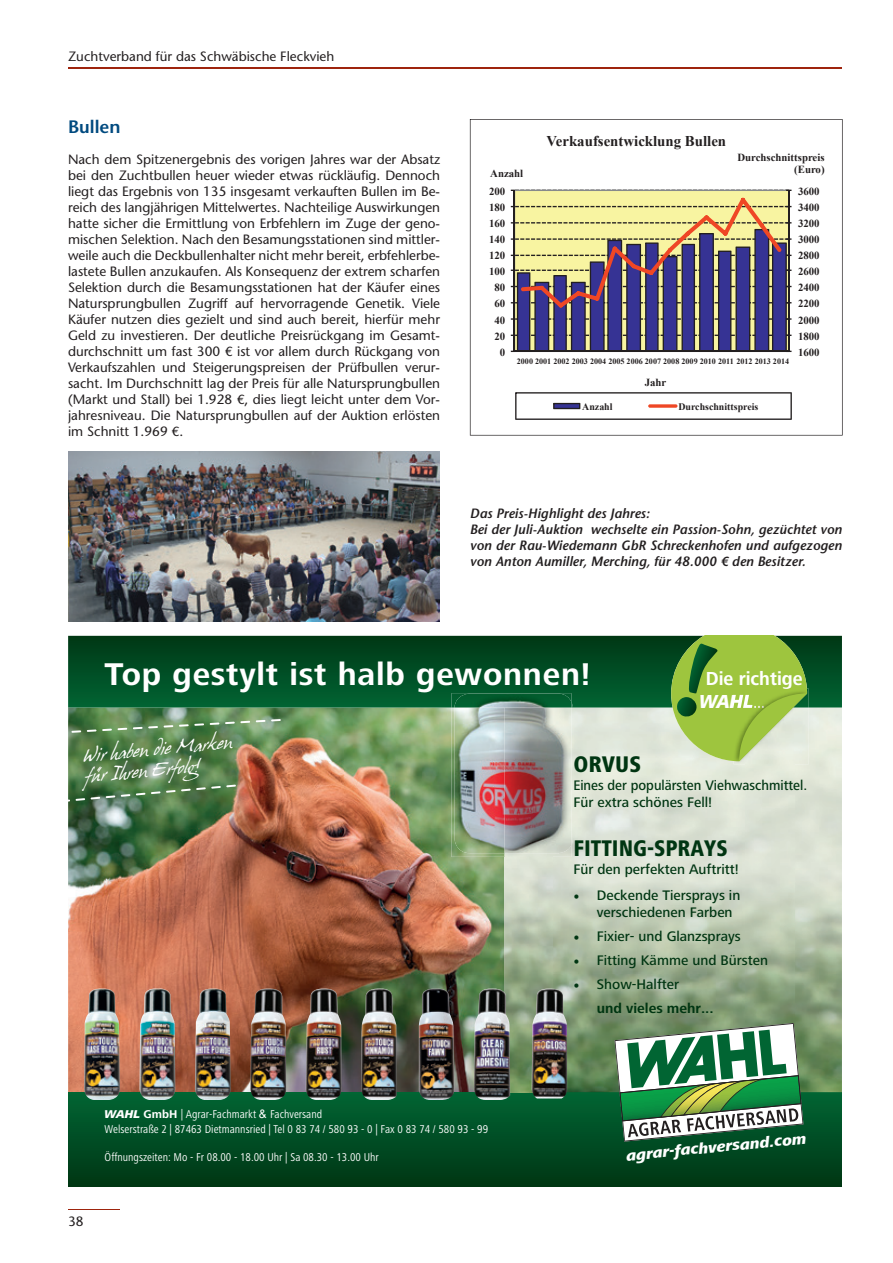
<style>
.page{position:relative;width:893px;height:1263px;background:#fff}
.page>*{position:absolute;margin:0;border:0;box-sizing:border-box;transform-origin:0 0}
.t1{font:32.55px "Frutiger Next LT Bold OV LMKIKC";letter-spacing:.025em;color:#fff}
.t2{font:23.4px "Frutiger Next LT Heavy Cond OV QMKIKC";color:#003512;scale:.96 1}
.t3{font:23.4px "Frutiger Next LT Heavy Cond OV QMKIKC";color:#003512}
.t4{font:19.5px "Frutiger Next LT Bold OV LMKIKC";color:#fff;scale:.94 1}
.t5{font:600 18px "Stone Sans LT";color:#004a7f}
.t6{font:16.65px/20.7px "Hans Hand OV PMKIKC";color:#fff}
.t7{font:15.6px "Frutiger Next LT Heavy Italic OV KMKIKC";color:#fff}
.t8{font:700 14.85px "Times New Roman";color:#231f20}
.t9{font:14.25px/17.2px "Frutiger Next LT Medium OV OMKIKC";color:#003512}
.t10{font:14.25px/17.2px "Frutiger Next LT Medium OV OMKIKC";color:#003512;scale:.95 1}
.t11{font:14.25px "Frutiger Next LT Bold OV LMKIKC";color:#003512}
.t12{font:13.5px/15.9px "Stone Sans LT";color:#231f20;text-align:justify}
.t13{font:italic 600 13.5px/15.9px "Stone Sans LT";color:#231f20}
.t14{font:11.7px/14.1px "Frutiger Next LT Regular Cond OV MMKIKC";color:#fff}
.t15{font:700 10.8px/12.1px "Times New Roman";color:#231f20;text-align:right}
.t16{font:700 9.9px "Times New Roman";color:#231f20}
.t17{font:700 8.1px "Times New Roman";color:#231f20}
.s1{font-family:"Minion Pro Medium OV WLKIKC";font-size:15.6px}
.s2{font-family:"Frutiger Next LT Heavy Italic OV KMKIKC"}
.s3{font-family:"Frutiger Next LT Bold OV LMKIKC"}
.s4{font-family:"Arial MT OV NMKIKC"}
</style>
<div class="page">
<hr style="left:68px;top:1209px;width:51px;height:1px;background:#9e240d">
<hr style="left:68px;top:68px;width:774px;height:1px;background:#9e240d">
<svg style="left:470px;top:119px;width:373px;height:317px"></svg>
<img style="left:68px;top:452px;width:372px;height:169px">
<img style="left:68px;top:707px;width:437px;height:385px">
<div style="left:68px;top:1092px;width:774px;height:94px;background:linear-gradient(to bottom,#026535,#003714)"></div>
<img style="left:553px;top:707px;width:192px;height:385px">
<img style="left:794px;top:707px;width:48px;height:385px">
<img style="left:745px;top:764px;width:49px;height:259px">
<img style="left:505px;top:857px;width:48px;height:235px">
<svg style="left:68px;top:636px;width:774px;height:71px;background:#004c23"></svg>
<svg style="left:614px;top:1023px;width:189px;height:118px"></svg>
<img style="left:733px;top:707px;width:76px;height:57px">
<img style="left:807px;top:689px;width:2px;height:18px">
<svg style="left:671px;top:636px;width:136px;height:125px;background:#97bc59"></svg>
<svg style="left:68px;top:719px;width:213px;height:15px;background:#6f9668"></svg>
<svg style="left:68px;top:785px;width:168px;height:17px;background:#557d51"></svg>
<img style="left:451px;top:707px;width:54px;height:150px">
<img style="left:505px;top:853px;width:66px;height:4px">
<img style="left:451px;top:693px;width:3px;height:14px">
<img style="left:571px;top:707px;width:2px;height:138px">
<img style="left:454px;top:693px;width:117px;height:160px">
<img style="left:505px;top:707px;width:66px;height:146px">
<img style="left:84px;top:988px;width:36px;height:112px">
<img style="left:140px;top:988px;width:35px;height:112px">
<img style="left:195px;top:988px;width:36px;height:112px">
<img style="left:250px;top:988px;width:36px;height:112px">
<img style="left:306px;top:988px;width:36px;height:112px">
<img style="left:361px;top:988px;width:36px;height:112px">
<img style="left:474px;top:988px;width:36px;height:112px">
<img style="left:419px;top:988px;width:35px;height:112px">
<img style="left:532px;top:988px;width:35px;height:110px">
<p class="t12" style="left:68px;top:49px;width:268px">Zuchtverband für das Schwäbische Fleckvieh</p>
<h3 class="t5" style="left:68px;top:115px;width:54px">Bullen</h3>
<p class="t12" style="left:68px;top:152px;width:374px">Nach dem Spitzenergebnis des vorigen Jahres war der Absatz bei den Zuchtbullen heuer wieder etwas rückläufig. Dennoch liegt das Ergebnis von 135 insgesamt verkauften Bullen im Be&shy;reich des langjährigen Mittelwertes. Nachteilige Auswirkungen hatte sicher die Ermittlung von Erbfehlern im Zuge der geno&shy;mischen Selektion. Nach den Besamungsstationen sind mittler&shy;weile auch die Deckbullenhalter nicht mehr bereit, erbfehlerbe&shy;lastete Bullen anzukaufen. Als Konsequenz der extrem scharfen Selektion durch die Besamungsstationen hat der Käufer eines Natursprungbullen Zugriff auf hervorragende Genetik. Viele Käufer nutzen dies gezielt und sind auch bereit, hierfür mehr Geld zu investieren. Der deutliche Preisrückgang im Gesamt&shy;durchschnitt um fast 300 € ist vor allem durch Rückgang von Verkaufszahlen und Steigerungspreisen der Prüfbullen verur&shy;sacht. Im Durchschnitt lag der Preis für alle Natursprungbullen (Markt und Stall) bei 1.928 €, dies liegt leicht unter dem Vor&shy;jahresniveau. Die Natursprungbullen auf der Auktion erlösten im Schnitt 1.969 €.</p>
<p class="t8" style="left:546px;top:130px;width:181px">Verkaufsentwicklung Bullen</p>
<p class="t15" style="left:490px;top:167px;width:34px">Anzahl</p>
<p class="t15" style="left:737px;top:151px;width:89px">Durchschnittspreis (Euro)</p>
<p class="t15" style="left:489px;top:185px;width:18px">200</p>
<p class="t15" style="left:798px;top:185px;width:23px">3600</p>
<p class="t15" style="left:489px;top:201px;width:18px">180</p>
<p class="t15" style="left:798px;top:201px;width:23px">3400</p>
<p class="t15" style="left:489px;top:217px;width:18px">160</p>
<p class="t15" style="left:798px;top:217px;width:23px">3200</p>
<p class="t15" style="left:489px;top:233px;width:18px">140</p>
<p class="t15" style="left:798px;top:233px;width:23px">3000</p>
<p class="t15" style="left:489px;top:249px;width:18px">120</p>
<p class="t15" style="left:798px;top:249px;width:23px">2800</p>
<p class="t15" style="left:489px;top:265px;width:18px">100</p>
<p class="t15" style="left:798px;top:265px;width:23px">2600</p>
<p class="t15" style="left:494px;top:281px;width:12px">80</p>
<p class="t15" style="left:798px;top:281px;width:23px">2400</p>
<p class="t15" style="left:494px;top:297px;width:12px">60</p>
<p class="t15" style="left:798px;top:297px;width:23px">2200</p>
<p class="t15" style="left:494px;top:314px;width:12px">40</p>
<p class="t15" style="left:798px;top:314px;width:23px">2000</p>
<p class="t15" style="left:494px;top:330px;width:12px">20</p>
<p class="t15" style="left:798px;top:330px;width:23px">1800</p>
<p class="t15" style="left:500px;top:346px;width:7px">0</p>
<p class="t15" style="left:798px;top:346px;width:23px">1600</p>
<p class="t17" style="left:517px;top:356px;width:274px">2000 2001 2002 2003 2004 2005 2006 2007 2008 2009 2010 2011 2012 2013 2014</p>
<p class="t15" style="left:645px;top:375px;width:23px">Jahr</p>
<p class="t16" style="left:582px;top:400px;width:32px">Anzahl</p>
<p class="t16" style="left:678px;top:400px;width:82px">Durchschnittspreis</p>
<p class="t13" style="left:470px;top:505px;width:374px">Das Preis-Highlight des Jahres:<br>Bei der Juli-Auktion wechselte ein Passion-Sohn, gezüchtet von von der Rau-Wiedemann GbR Schreckenhofen und aufgezogen von Anton Aumiller, Merching, für 48.000 € den Besitzer.</p>
<h1 class="t1" style="left:105px;top:656px;width:487px">Top gestylt ist halb gewonnen!</h1>
<h3 class="t4" style="left:706px;top:667px;width:104px">Die richtige</h3>
<p class="t6" style="left:82px;top:747px;width:152px;rotate:-6deg">Wir haben die Marken für Ihren Erfolg!</p>
<h2 class="t3" style="left:573px;top:751px;width:69px">ORVUS</h2>
<p class="t10" style="left:573px;top:776px;width:248px">Eines der populärsten Viehwaschmittel.<br>Für extra schönes Fell!</p>
<h2 class="t2" style="left:573px;top:835px;width:162px">Fitting-SpRayS</h2>
<p class="t9" style="left:573px;top:860px;width:167px">Für den perfekten Auftritt!</p>
<p class="t9" style="left:597px;top:887px;width:145px;text-indent:-23px"><span class="s1">•</span> Deckende Tiersprays in verschiedenen Farben</p>
<p class="t9" style="left:573px;top:928px;width:169px"><span class="s1">•</span> Fixier- und Glanzsprays</p>
<p class="t9" style="left:573px;top:952px;width:196px"><span class="s1">•</span> Fitting Kämme und Bürsten</p>
<p class="t9" style="left:573px;top:976px;width:107px"><span class="s1">•</span> Show-Halfter</p>
<p class="t11" style="left:597px;top:1000px;width:118px">und vieles mehr...</p>
<p class="t12" style="left:68px;top:1214px;width:17px">38</p>
<p class="t14" style="left:105px;top:1107px;width:385px"><span class="s2">WAHL</span> <span class="s3">GmbH</span> | Agrar-Fachmarkt <span class="s4">&amp;</span> Fachversand<br>Welserstraße 2 | 87463 Dietmannsried | Tel 0 83 74 / 580 93 - 0 | Fax 0 83 74 / 580 93 - 99</p>
<p class="t14" style="left:105px;top:1150px;width:276px">Öffnungszeiten: Mo - Fr 08.00 - 18.00 Uhr | Sa 08.30 - 13.00 Uhr</p>
<p class="t7" style="left:626px;top:1146px;width:182px;rotate:-5deg">agrar-fachversand.com</p>
</div>
